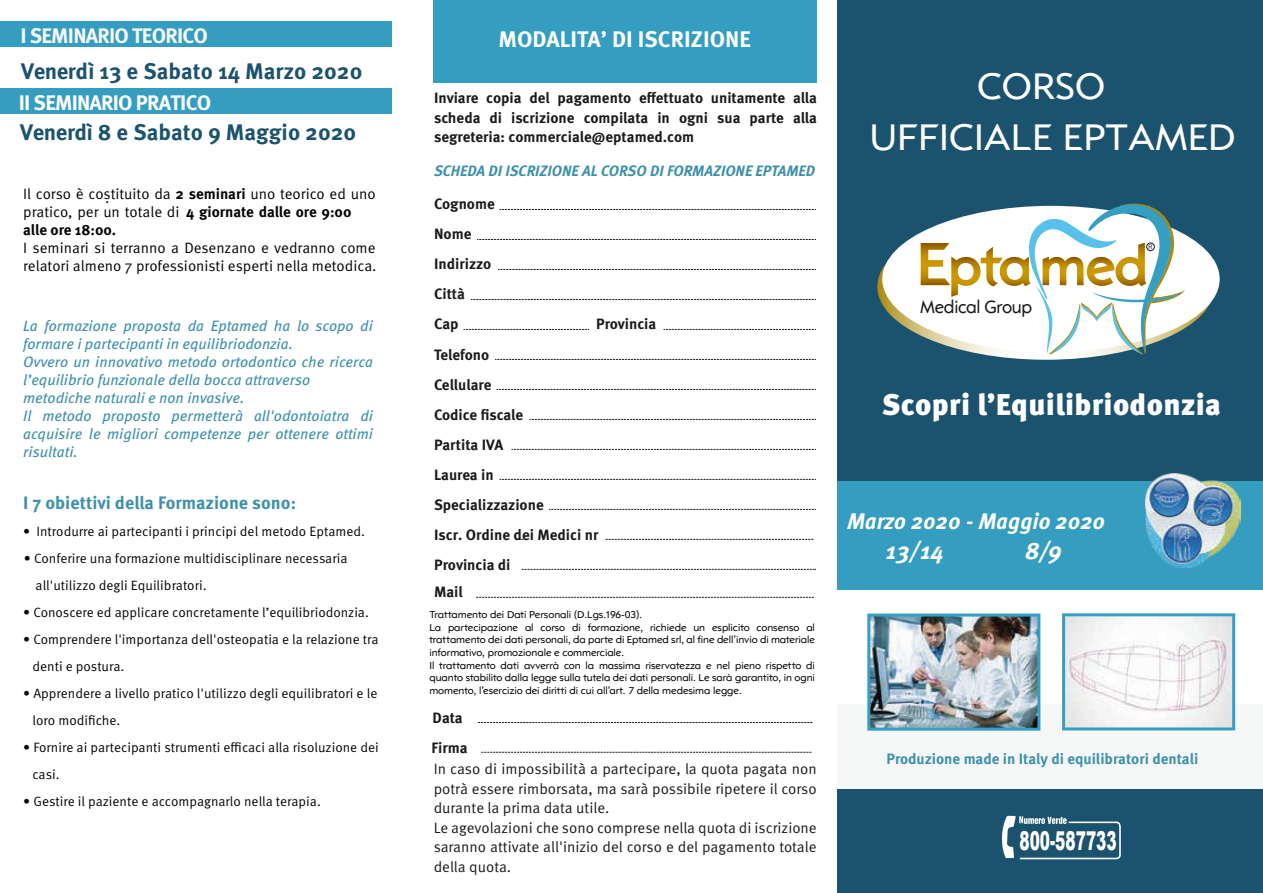
<style>
.page{position:relative;width:1263px;height:893px;background:#fff}
.page>*{position:absolute;margin:0;border:0;box-sizing:border-box;transform-origin:0 0}
.t1{font:54.3px "Opel Sans";color:#cc9903}
.t2{font:39px/51.4px "Opel Sans";color:#fff;text-align:center}
.t3{font:900 30px "Meta Pro";letter-spacing:.01em;color:#fff}
.t4{font:900 25.95px "Arial";color:#fff;scale:.59 1}
.t5{font:italic 700 24px "Meta Pro";color:#fff}
.t6{font:700 22.5px "Meta Pro";color:#1b536f}
.t7{font:700 22.5px "Meta Pro";color:#fff}
.t8{font:italic 700 22.5px "Meta Pro";color:#fff}
.t9{font:700 21px "Meta Pro";letter-spacing:-.035em;color:#fff}
.t10{font:700 21px "Meta Pro";letter-spacing:-.035em;color:#f7f8f7}
.t11{font:18.75px "Opel Sans";letter-spacing:-.02em;color:#1a1a18;scale:.95 1}
.t12{font:700 18px "Meta Pro";color:#3d90ab}
.t13{font:italic 15px/18px "Meta Pro";color:#3d90ab}
.t14{font:700 15px/30px "Meta Pro";color:#1a1a18}
.t15{font:15px/19.5px "Meta Pro";color:#1a1a18}
.t16{font:15px/18px "Meta Pro";color:#040503}
.t17{font:italic 700 15px "Meta Pro";color:#3d90ab}
.t18{font:700 15px "Meta Pro";color:#3d90ab}
.t19{font:13.5px/27px "Meta Pro";color:#050604}
.t20{font:10.5px/12.6px "Opel Sans";letter-spacing:-.005em;color:#040503}
.t21{font:6.45px "Arial";color:#1a1a18;scale:.87 1}
.s1{font-weight:700}
.s2{font-size:60.3px}
</style>
<div class="page">
<div style="left:434px;top:0;width:383px;height:82px;background:#359ec0"></div>
<div style="left:838px;top:0;width:425px;height:893px;background:#1b536f"></div>
<div style="left:0;top:88px;width:391px;height:26px;background:#359ec0"></div>
<svg style="left:500px;top:209px;width:316px;height:1px"></svg>
<svg style="left:477px;top:239px;width:339px;height:1px"></svg>
<svg style="left:498px;top:269px;width:318px;height:1px"></svg>
<svg style="left:471px;top:299px;width:345px;height:1px"></svg>
<svg style="left:464px;top:329px;width:125px;height:1px"></svg>
<svg style="left:664px;top:329px;width:152px;height:1px"></svg>
<svg style="left:495px;top:359px;width:321px;height:1px"></svg>
<svg style="left:522px;top:569px;width:294px;height:1px"></svg>
<svg style="left:606px;top:539px;width:208px;height:1px"></svg>
<svg style="left:476px;top:597px;width:338px;height:1px"></svg>
<svg style="left:549px;top:509px;width:267px;height:1px"></svg>
<svg style="left:500px;top:479px;width:316px;height:1px"></svg>
<svg style="left:512px;top:449px;width:304px;height:1px"></svg>
<svg style="left:530px;top:419px;width:286px;height:1px"></svg>
<svg style="left:497px;top:389px;width:319px;height:1px"></svg>
<svg style="left:478px;top:722px;width:335px;height:1px"></svg>
<svg style="left:482px;top:752px;width:330px;height:1px"></svg>
<svg style="left:877px;top:233px;width:338px;height:127px"></svg>
<div style="left:882px;top:206px;width:338px;height:146px;background:#fff;border-radius:50%"></div>
<svg style="left:920px;top:203px;width:265px;height:151px"></svg>
<div style="left:838px;top:486px;width:425px;height:269px;background:#fff"></div>
<div style="left:838px;top:481px;width:425px;height:109px;background:#359ec0"></div>
<img style="left:1145px;top:473px;width:96px;height:94px">
<div style="left:838px;top:704px;width:425px;height:84px;background:#f5f7f7"></div>
<img style="left:1066px;top:617px;width:165px;height:109px">
<img style="left:871px;top:618px;width:165px;height:109px">
<div style="left:867px;top:614px;width:173px;height:117px;border:3px solid #369fc1"></div>
<div style="left:1062px;top:613px;width:173px;height:117px;border:3px solid #369fc1"></div>
<svg style="left:1002px;top:816px;width:119px;height:43px"></svg>
<div style="left:0;top:21px;width:391px;height:25px;background:#359ec0"></div>
<h3 class="t10" style="left:20px;top:22px;width:189px">I SEMINARIO TEORICO</h3>
<h3 class="t6" style="left:21px;top:57px;width:343px">Venerdì 13 e Sabato 14 Marzo 2020</h3>
<h3 class="t6" style="left:20px;top:118px;width:337px">Venerdì 8 e Sabato 9 Maggio 2020</h3>
<h3 class="t9" style="left:19px;top:89px;width:194px">II SEMINARIO PRATICO</h3>
<p class="t16" style="left:23px;top:185px;width:354px">Il corso è costituito da <span class="s1">2 seminari</span> uno teorico ed uno pratico, per un totale di <span class="s1">4 giornate dalle ore 9:00 alle ore 18:00.</span></p>
<p class="t16" style="left:23px;top:239px;width:355px">I seminari si terranno a Desenzano e vedranno come relatori almeno 7 professionisti esperti nella metodica.</p>
<p class="t15" style="left:105px;top:189px;width:6px">.</p>
<p class="t13" style="left:23px;top:318px;width:351px">La formazione proposta da Eptamed ha lo scopo di formare i partecipanti in equilibriodonzia.<br>Ovvero un innovativo metodo ortodontico che ricerca l’equilibrio funzionale della bocca attraverso metodiche naturali e non invasive.<br>Il metodo proposto permetterà all'odontoiatra di acquisire le migliori competenze per ottenere ottimi risultati.</p>
<h3 class="t12" style="left:23px;top:491px;width:274px">I 7 obiettivi della Formazione sono:</h3>
<p class="t19" style="left:23px;top:518px;width:343px">• Introdurre ai partecipanti i principi del metodo Eptamed.</p>
<p class="t19" style="left:36px;top:545px;width:313px;text-indent:-12px">• Conferire una formazione multidisciplinare necessaria all'utilizzo degli Equilibratori.</p>
<p class="t19" style="left:23px;top:599px;width:347px">• Conoscere ed applicare concretamente l’equilibriodonzia.</p>
<p class="t19" style="left:32px;top:626px;width:348px;text-indent:-9px">• Comprendere l'importanza dell'osteopatia e la relazione tra denti e postura.</p>
<p class="t19" style="left:33px;top:680px;width:346px;text-indent:-9px">• Apprendere a livello pratico l'utilizzo degli equilibratori e le loro modifiche.</p>
<p class="t19" style="left:33px;top:734px;width:348px;text-indent:-9px">• Fornire ai partecipanti strumenti efficaci alla risoluzione dei casi.</p>
<p class="t19" style="left:23px;top:788px;width:299px">• Gestire il paziente e accompagnarlo nella terapia.</p>
<h3 class="t7" style="left:498px;top:25px;width:254px">MODALITA’ DI ISCRIZIONE</h3>
<p class="t14" style="left:434px;top:89px;width:385px;line-height:19.5px;text-align:justify">Inviare copia del pagamento effettuato unitamente alla scheda di iscrizione compilata in ogni sua parte alla segreteria: commerciale@eptamed.com</p>
<p class="t17" style="left:434px;top:161px;width:383px">SCHEDA DI ISCRIZIONE AL CORSO DI FORMAZIONE EPTAMED</p>
<p class="t14" style="left:434px;top:190px;width:62px">Cognome<br>Nome<br>Indirizzo<br>Città<br>Cap</p>
<p class="t14" style="left:596px;top:310px;width:62px">Provincia</p>
<p class="t14" style="left:434px;top:340px;width:166px">Telefono<br>Cellulare<br>Codice fiscale<br>Partita IVA<br>Laurea in<br>Specializzazione<br>Iscr. Ordine dei Medici nr<br>Provincia di</p>
<p class="t14" style="left:434px;top:578px;width:30px">Mail</p>
<p class="t20" style="left:429px;top:608px;width:387px">Trattamento dei Dati Personali (D.Lgs.196-03).<br>La partecipazione al corso di formazione, richiede un esplicito consenso al trattamento dei dati personali, da parte di Eptamed srl, al fine dell’invio di materiale informativo, promozionale e commerciale.<br>Il trattamento dati avverrà con la massima riservatezza e nel pieno rispetto di quanto stabilito dalla legge sulla tutela dei dati personali. Le sarà garantito, in ogni momento, l’esercizio dei diritti di cui all’art. 7 della medesima legge.</p>
<p class="t14" style="left:431px;top:703px;width:38px">Data<br>Firma</p>
<p class="t15" style="left:434px;top:760px;width:385px">In caso di impossibilità a partecipare, la quota pagata non potrà essere rimborsata, ma sarà possibile ripetere il corso durante la prima data utile.<br>Le agevolazioni che sono comprese nella quota di iscrizione saranno attivate all'inizio del corso e del pagamento totale della quota.</p>
<h2 class="t2" style="left:869px;top:60px;width:368px">CORSO<br>UFFICIALE EPTAMED</h2>
<h1 class="t1" style="left:917px;top:233px;width:232px"><span class="s2">E</span>pta med</h1>
<h3 class="t11" style="left:920px;top:295px;width:119px">Medical Group</h3>
<p class="t21" style="left:1148px;top:243px;width:6px">R</p>
<h3 class="t3" style="left:882px;top:386px;width:341px">Scopri l’Equilibriodonzia</h3>
<h3 class="t8" style="left:847px;top:507px;width:260px">Marzo 2020 - Maggio 2020</h3>
<h3 class="t5" style="left:886px;top:535px;width:60px">13/14</h3>
<h3 class="t5" style="left:1025px;top:535px;width:39px">8/9</h3>
<p class="t18" style="left:886px;top:750px;width:313px">Produzione made in Italy di equilibratori dentali</p>
<h3 class="t4" style="left:1019px;top:822px;width:166px">800-587733</h3>
</div>
